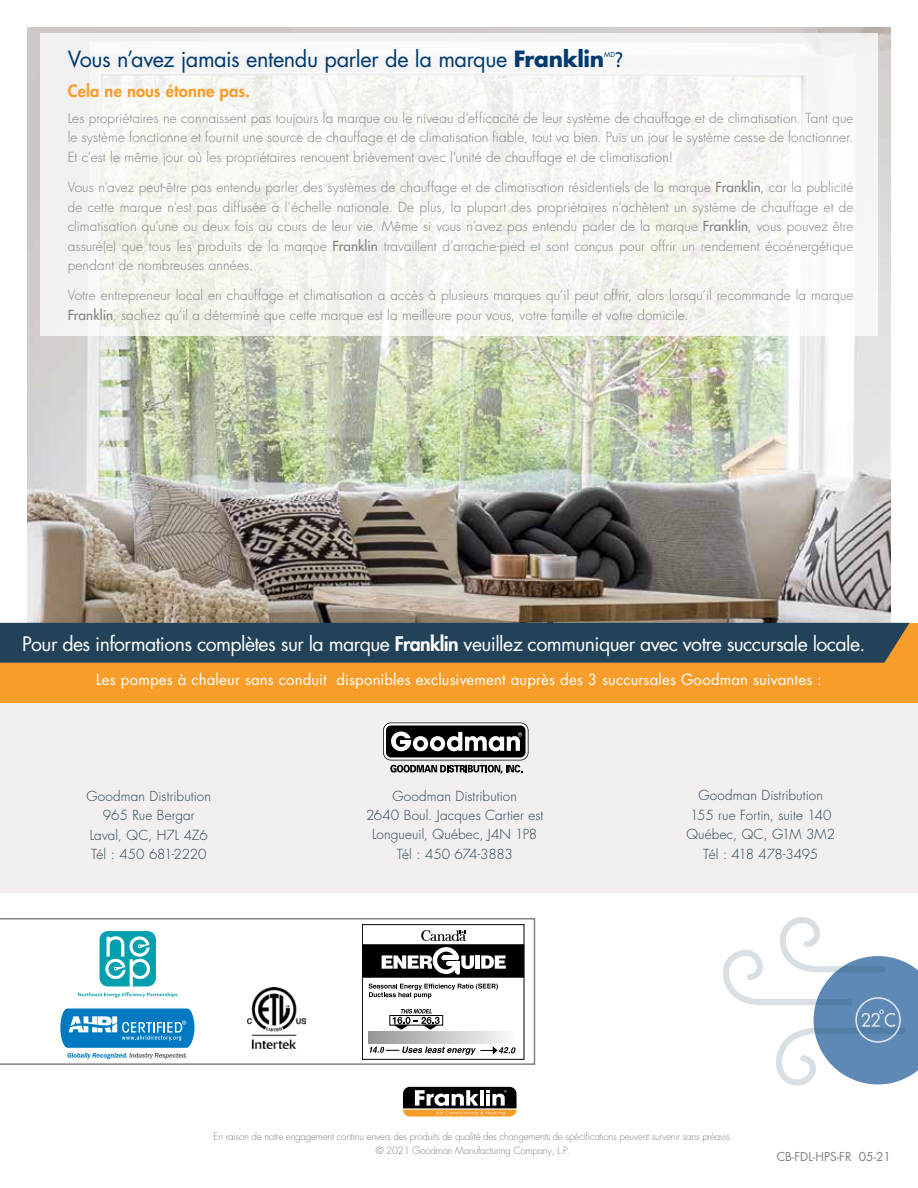
<style>
.page{position:relative;width:918px;height:1188px;background:#fff}
.page>*{position:absolute;margin:0;border:0;box-sizing:border-box;transform-origin:0 0}
.t1{font:21.75px "Futura Std";letter-spacing:-.02em;color:#003a70}
.t2{font:21.75px "Myriad Pro";color:#003a70}
.t3{font:19.5px "Futura Std";letter-spacing:-.03em;color:#fff}
.t4{font:800 16.5px "Futura Std";letter-spacing:.005em;color:#f99d2a}
.t5{font:15px "Futura Std";letter-spacing:.01em;color:#fff}
.t6{font:300 13.5px/19.5px "Futura Std";letter-spacing:.01em;color:#808284;text-align:justify}
.t7{font:300 13.5px/19.5px "Futura Std";letter-spacing:.005em;color:#214258;text-align:center}
.t8{font:12px "Futura Std";color:#808284}
.t9{font:300 9.9px/13.5px "Futura Std";letter-spacing:-.025em;color:#808284;text-align:center}
.t10{font:6.9px "Futura Std";color:#003a70}
.s1{font-weight:700}
.s2{font-weight:500}
.s3{font-weight:800}
</style>
<div class="page">
<div style="left:0;top:702px;width:918px;height:191px;background:#f2efee"></div>
<img style="left:27px;top:27px;width:864px;height:596px">
<div style="left:0;top:623px;width:918px;height:79px;background:#f99d2a"></div>
<div style="left:0;top:623px;width:910px;height:40px;background:#214258"></div>
<div style="left:40px;top:33px;width:838px;height:303px;background:#f5f6f3"></div>
<svg style="left:383px;top:723px;width:146px;height:51px"></svg>
<svg style="left:723px;top:917px;width:195px;height:169px"></svg>
<svg style="left:403px;top:1087px;width:114px;height:30px"></svg>
<svg style="left:0;top:918px;width:535px;height:147px"></svg>
<svg style="left:369px;top:1031px;width:147px;height:12px;background:#c7c8ca"></svg>
<svg style="left:369px;top:984px;width:129px;height:14px"></svg>
<div style="left:362px;top:924px;width:162px;height:136px;border:1px solid #000"></div>
<svg style="left:421px;top:930px;width:45px;height:11px"></svg>
<div style="left:363px;top:945px;width:161px;height:32px;background:#000"></div>
<hr style="left:476px;top:955px;width:4px;height:14px;background:#fff">
<svg style="left:481px;top:955px;width:25px;height:14px"></svg>
<svg style="left:382px;top:947px;width:92px;height:28px"></svg>
<svg style="left:370px;top:1047px;width:146px;height:8px"></svg>
<div style="left:389px;top:1015px;width:54px;height:11px;border:1px solid #000"></div>
<svg style="left:393px;top:1009px;width:47px;height:20px"></svg>
<h1 class="t1" style="left:68px;top:46px;width:538px">Vous n’avez jamais entendu parler de la marque <span class="s1">Franklin</span></h1>
<p class="t10" style="left:604px;top:51px;width:12px">MD</p>
<h1 class="t2" style="left:615px;top:47px;width:10px">?</h1>
<p class="t4" style="left:68px;top:82px;width:184px">Cela ne nous étonne pas.</p>
<p class="t6" style="left:68px;top:108px;width:787px">Les propriétaires ne connaissent pas toujours la marque ou le niveau d’efficacité de leur système de chauffage et de climatisation. Tant que le système fonctionne et fournit une source de chauffage et de climatisation fiable, tout va bien. Puis un jour le système cesse de fonctionner.<br>Et c’est le même jour où les propriétaires renouent brièvement avec l'unité de chauffage et de climatisation!</p>
<p class="t6" style="left:68px;top:178px;width:787px">Vous n’avez peut-être pas entendu parler des systèmes de chauffage et de climatisation résidentiels de la marque <span class="s2">Franklin</span>, car la publicité de cette marque n’est pas diffusée à l’échelle nationale. De plus, la plupart des propriétaires n’achètent un système de chauffage et de climatisation qu’une ou deux fois au cours de leur vie. Même si vous n’avez pas entendu parler de la marque <span class="s2">Franklin</span>, vous pouvez être assuré(e) que tous les produits de la marque <span class="s2">Franklin</span> travaillent d’arrache-pied et sont conçus pour offrir un rendement écoénergétique pendant de nombreuses années.</p>
<p class="t6" style="left:68px;top:286px;width:787px">Votre entrepreneur local en chauffage et climatisation a accès à plusieurs marques qu’il peut offrir, alors lorsqu’il recommande la marque<br><span class="s2">Franklin</span>, sachez qu’il a déterminé que cette marque est la meilleure pour vous, votre famille et votre domicile.</p>
<h2 class="t3" style="left:22px;top:631px;width:845px">Pour des informations complètes sur la marque <span class="s3">Franklin</span> veuillez communiquer avec votre succursale locale.</h2>
<p class="t5" style="left:96px;top:670px;width:727px">Les pompes à chaleur sans conduit disponibles exclusivement auprès des 3 succursales Goodman suivantes :</p>
<p class="t7" style="left:87px;top:786px;width:126px">Goodman Distribution<br>965 Rue Bergar<br>Laval, QC, H7L 4Z6<br>Tél : 450 681-2220</p>
<p class="t7" style="left:366px;top:786px;width:179px">Goodman Distribution<br>2640 Boul. Jacques Cartier est<br>Longueuil, Québec, J4N 1P8<br>Tél : 450 674-3883</p>
<p class="t7" style="left:686px;top:786px;width:150px">Goodman Distribution<br>155 rue Fortin, suite 140<br>Québec, QC, G1M 3M2<br>Tél : 418 478-3495</p>
<p class="t9" style="left:214px;top:1130px;width:521px">En raison de notre engagement continu envers des produits de qualité des changements de spécifications peuvent survenir sans préavis. © 2021 Goodman Manufacturing Company, L.P.</p>
<p class="t8" style="left:777px;top:1149px;width:116px">CB-FDL-HPS-FR 05-21</p>
</div>
